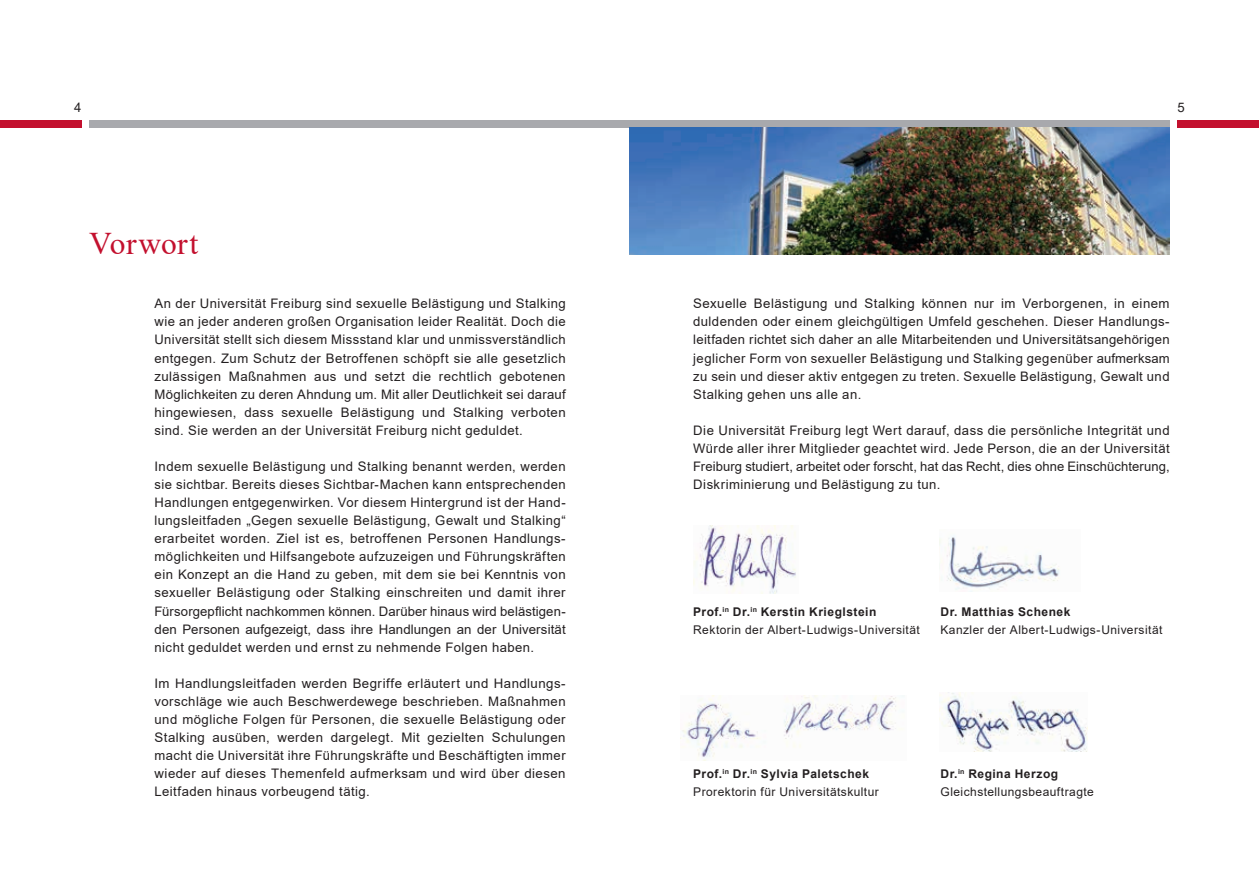
<style>
.page{position:relative;width:1259px;height:893px;background:#fff}
.page>*{position:absolute;margin:0;border:0;box-sizing:border-box;transform-origin:0 0}
.t1{font:31.5px "Times New Roman";letter-spacing:.015em;color:#c3102e}
.t2{font:13.2px/18px "Arial";letter-spacing:.03em;color:#231f20;text-align:justify}
.t3{font:12px/18px "Arial";letter-spacing:.035em;color:#231f20}
.t4{font:700 12px "Arial";letter-spacing:.045em;color:#231f20}
.s1{font-weight:700}
</style>
<div class="page">
<div style="left:1177px;top:120px;width:82px;height:8px;background:#c3102e"></div>
<div style="left:0;top:120px;width:82px;height:8px;background:#c3102e"></div>
<div style="left:89px;top:120px;width:1080px;height:8px;background:#a8a9ad"></div>
<img style="left:629px;top:128px;width:540px;height:126px">
<img style="left:693px;top:525px;width:103px;height:68px">
<img style="left:940px;top:535px;width:120px;height:57px">
<img style="left:680px;top:695px;width:216px;height:65px">
<img style="left:940px;top:692px;width:147px;height:59px">
<p class="t2" style="left:74px;top:98px;width:9px">4</p>
<p class="t2" style="left:1177px;top:98px;width:9px">5</p>
<h1 class="t1" style="left:89px;top:221px;width:110px">Vorwort</h1>
<p class="t2" style="left:154px;top:295px;width:413px">An der Universität Freiburg sind sexuelle Belästigung und Stalking wie an jeder anderen großen Organisation leider Realität. Doch die Universität stellt sich diesem Missstand klar und unmissverständlich entgegen. Zum Schutz der Betroffenen schöpft sie alle gesetzlich zulässigen Maßnahmen aus und setzt die rechtlich gebotenen Möglichkeiten zu deren Ahndung um. Mit aller Deutlichkeit sei darauf hingewiesen, dass sexuelle Belästigung und Stalking verboten sind. Sie werden an der Universität Freiburg nicht geduldet.</p>
<p class="t2" style="left:154px;top:457px;width:413px">Indem sexuelle Belästigung und Stalking benannt werden, werden sie sichtbar. Bereits dieses Sichtbar-Machen kann entsprechenden Handlungen entgegenwirken. Vor diesem Hintergrund ist der Hand&shy;lungsleitfaden „Gegen sexuelle Belästigung, Gewalt und Stalking“ erarbeitet worden. Ziel ist es, betroffenen Personen Handlungs&shy;möglichkeiten und Hilfsangebote aufzuzeigen und Führungskräften ein Konzept an die Hand zu geben, mit dem sie bei Kenntnis von sexueller Belästigung oder Stalking einschreiten und damit ihrer Fürsorgepflicht nachkommen können. Darüber hinaus wird belästigen&shy;den Personen aufgezeigt, dass ihre Handlungen an der Universität nicht geduldet werden und ernst zu nehmende Folgen haben.</p>
<p class="t2" style="left:154px;top:674px;width:413px">Im Handlungsleitfaden werden Begriffe erläutert und Handlungs&shy;vorschläge wie auch Beschwerdewege beschrieben. Maßnahmen und mögliche Folgen für Personen, die sexuelle Belästigung oder Stalking ausüben, werden dargelegt. Mit gezielten Schulungen macht die Universität ihre Führungskräfte und Beschäftigten immer wieder auf dieses Themenfeld aufmerksam und wird über diesen Leitfaden hinaus vorbeugend tätig.</p>
<p class="t2" style="left:693px;top:295px;width:478px">Sexuelle Belästigung und Stalking können nur im Verborgenen, in einem duldenden oder einem gleichgültigen Umfeld geschehen. Dieser Handlungs&shy;leitfaden richtet sich daher an alle Mitarbeitenden und Universitätsangehörigen jeglicher Form von sexueller Belästigung und Stalking gegenüber aufmerksam zu sein und dieser aktiv entgegen zu treten. Sexuelle Belästigung, Gewalt und Stalking gehen uns alle an.</p>
<p class="t2" style="left:693px;top:421px;width:478px">Die Universität Freiburg legt Wert darauf, dass die persönliche Integrität und Würde aller ihrer Mitglieder geachtet wird. Jede Person, die an der Universität Freiburg studiert, arbeitet oder forscht, hat das Recht, dies ohne Einschüchterung, Diskriminierung und Belästigung zu tun.</p>
<p class="t3" style="left:693px;top:602px;width:228px"><span class="s1">Prof.</span><sup>in</sup> <span class="s1">Dr.</span><sup>in</sup> <span class="s1">Kerstin Krieglstein<br></span>Rektorin der Albert-Ludwigs-Universität</p>
<p class="t4" style="left:940px;top:603px;width:131px">Dr. Matthias Schenek</p>
<p class="t3" style="left:940px;top:620px;width:223px">Kanzler der Albert-Ludwigs-Universität</p>
<p class="t3" style="left:693px;top:765px;width:187px"><span class="s1">Prof.</span><sup>in</sup> <span class="s1">Dr.</span><sup>in</sup> <span class="s1">Sylvia Paletschek<br></span>Prorektorin für Universitätskultur</p>
<p class="t3" style="left:940px;top:765px;width:155px"><span class="s1">Dr.</span><sup>in</sup> <span class="s1">Regina Herzog<br></span>Gleichstellungsbeauftragte</p>
</div>
